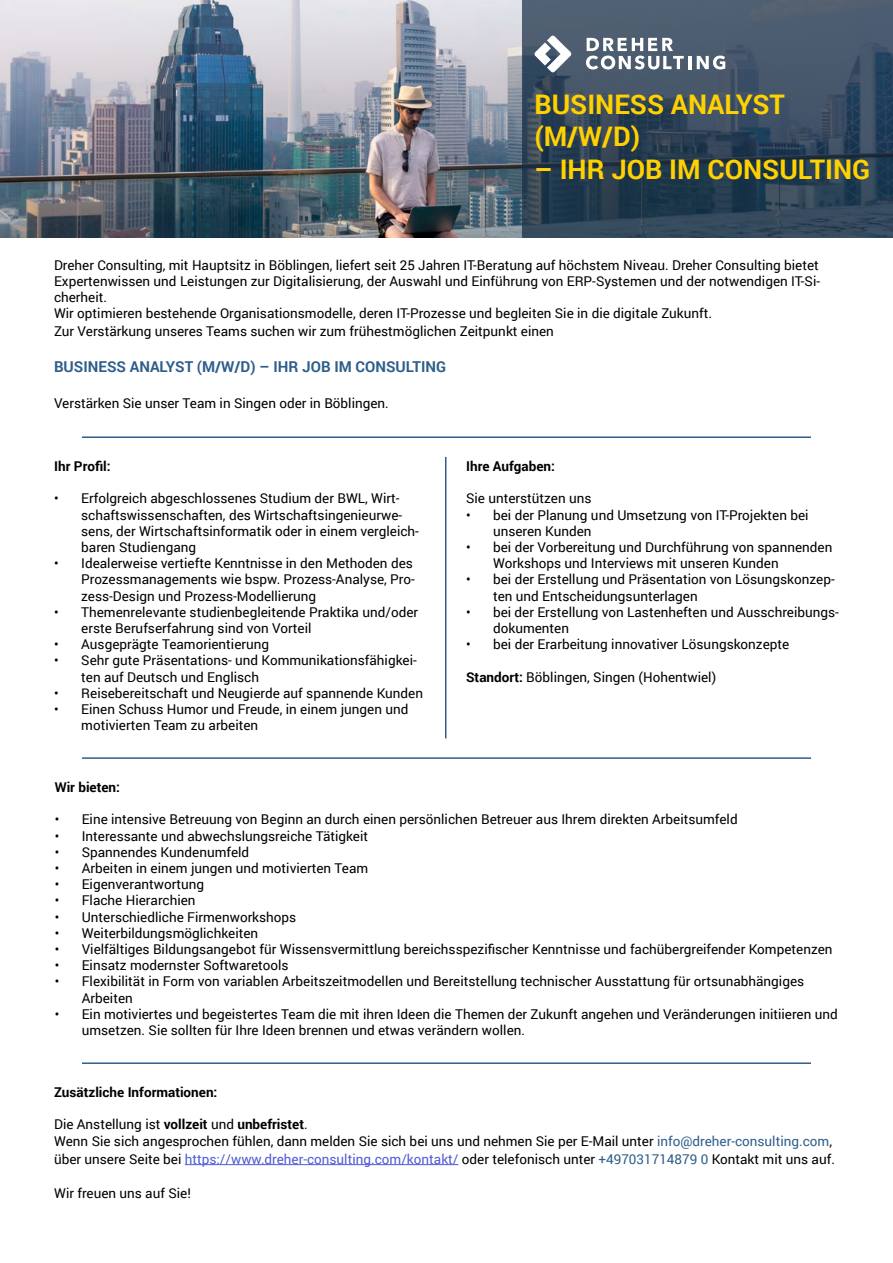
<style>
.page{position:relative;width:893px;height:1263px;background:#fff}
.page>*{position:absolute;margin:0;border:0;box-sizing:border-box;transform-origin:0 0}
.t1{font:700 27px/32.4px "Roboto";color:#ffd100}
.t2{font:700 15px "Roboto";color:#2f5e8b}
.t3{font:13.5px/16.2px "Roboto";color:#000}
.t4{font:700 13.5px "Roboto";color:#000}
.s1{font-weight:700}
.s2{color:#2f5e8b}
.s3{color:#4f5cd6}
</style>
<div class="page">
<img style="left:0;top:0;width:523px;height:237px">
<hr style="left:82px;top:436px;width:729px;height:2px;background:#2f5e8b">
<hr style="left:82px;top:757px;width:729px;height:2px;background:#2f5e8b">
<hr style="left:82px;top:1062px;width:729px;height:2px;background:#2f5e8b">
<hr style="left:445px;top:457px;width:1px;height:281px;background:#2f5e8b">
<hr style="left:185px;top:1164px;width:274px;height:1px;background:#4f5cd6">
<svg style="left:523px;top:0;width:370px;height:237px;background:#364a5e"></svg>
<svg style="left:586px;top:38px;width:105px;height:31px"></svg>
<svg style="left:697px;top:56px;width:28px;height:13px"></svg>
<svg style="left:534px;top:36px;width:37px;height:36px"></svg>
<h1 class="t1" style="left:534px;top:87px;width:252px">BUSINESS ANALYST (M/W/D)</h1>
<h1 class="t1" style="left:534px;top:152px;width:337px">– IHR JOB IM CONSULTING</h1>
<p class="t3" style="left:54px;top:256px;width:768px">Dreher Consulting, mit Hauptsitz in Böblingen, liefert seit 25 Jahren IT-Beratung auf höchstem Niveau. Dreher Consulting bietet Expertenwissen und Leistungen zur Digitalisierung, der Auswahl und Einführung von ERP-Systemen und der notwendigen IT-Si&shy;cherheit.<br>Wir optimieren bestehende Organisationsmodelle, deren IT-Prozesse und begleiten Sie in die digitale Zukunft.</p>
<p class="t3" style="left:54px;top:323px;width:501px">Zur Verstärkung unseres Teams suchen wir zum frühestmöglichen Zeitpunkt einen</p>
<p class="t2" style="left:54px;top:356px;width:394px">BUSINESS ANALYST (M/W/D) – IHR JOB IM CONSULTING</p>
<p class="t3" style="left:54px;top:395px;width:336px">Verstärken Sie unser Team in Singen oder in Böblingen.</p>
<p class="t4" style="left:54px;top:457px;width:58px">Ihr Profil:</p>
<p class="t3" style="left:81px;top:490px;width:339px;text-indent:-27px">• Erfolgreich abgeschlossenes Studium der BWL, Wirt&shy;schaftswissenschaften, des Wirtschaftsingenieurwe&shy;sens, der Wirtschaftsinformatik oder in einem vergleich&shy;baren Studiengang</p>
<p class="t3" style="left:81px;top:555px;width:335px;text-indent:-27px">• Idealerweise vertiefte Kenntnisse in den Methoden des<br>Prozessmanagements wie bspw. Prozess-Analyse, Pro&shy;zess-Design und Prozess-Modellierung</p>
<p class="t3" style="left:81px;top:603px;width:338px;text-indent:-27px">• Themenrelevante studienbegleitende Praktika und/oder erste Berufserfahrung sind von Vorteil</p>
<p class="t3" style="left:54px;top:636px;width:216px">• Ausgeprägte Teamorientierung</p>
<p class="t3" style="left:81px;top:652px;width:337px;text-indent:-27px">• Sehr gute Präsentations- und Kommunikationsfähigkei&shy;ten auf Deutsch und Englisch</p>
<p class="t3" style="left:54px;top:684px;width:370px">• Reisebereitschaft und Neugierde auf spannende Kunden</p>
<p class="t3" style="left:81px;top:701px;width:329px;text-indent:-27px">• Einen Schuss Humor und Freude, in einem jungen und motivierten Team zu arbeiten</p>
<p class="t4" style="left:466px;top:457px;width:90px">Ihre Aufgaben:</p>
<p class="t3" style="left:466px;top:490px;width:127px">Sie unterstützen uns</p>
<p class="t3" style="left:493px;top:506px;width:317px;text-indent:-27px">• bei der Planung und Umsetzung von IT-Projekten bei unseren Kunden</p>
<p class="t3" style="left:493px;top:539px;width:341px;text-indent:-27px">• bei der Vorbereitung und Durchführung von spannenden<br>Workshops und Interviews mit unseren Kunden</p>
<p class="t3" style="left:493px;top:571px;width:343px;text-indent:-27px">• bei der Erstellung und Präsentation von Lösungskonzep&shy;ten und Entscheidungsunterlagen</p>
<p class="t3" style="left:493px;top:603px;width:347px;text-indent:-27px">• bei der Erstellung von Lastenheften und Ausschreibungs&shy;dokumenten</p>
<p class="t3" style="left:466px;top:636px;width:325px">• bei der Erarbeitung innovativer Lösungskonzepte</p>
<p class="t3" style="left:466px;top:668px;width:252px"><span class="s1">Standort:</span> Böblingen, Singen (Hohentwiel)</p>
<p class="t4" style="left:55px;top:777px;width:67px">Wir bieten:</p>
<p class="t3" style="left:55px;top:811px;width:684px">• Eine intensive Betreuung von Beginn an durch einen persönlichen Betreuer aus Ihrem direkten Arbeitsumfeld</p>
<p class="t3" style="left:55px;top:827px;width:315px">• Interessante und abwechslungsreiche Tätigkeit</p>
<p class="t3" style="left:55px;top:843px;width:196px">• Spannendes Kundenumfeld</p>
<p class="t3" style="left:55px;top:859px;width:315px">• Arbeiten in einem jungen und motivierten Team</p>
<p class="t3" style="left:55px;top:876px;width:151px">• Eigenverantwortung</p>
<p class="t3" style="left:55px;top:892px;width:142px">• Flache Hierarchien</p>
<p class="t3" style="left:55px;top:908px;width:243px">• Unterschiedliche Firmenworkshops</p>
<p class="t3" style="left:55px;top:924px;width:205px">• Weiterbildungsmöglichkeiten</p>
<p class="t3" style="left:55px;top:940px;width:779px">• Vielfältiges Bildungsangebot für Wissensvermittlung bereichsspezifischer Kenntnisse und fachübergreifender Kompetenzen</p>
<p class="t3" style="left:55px;top:957px;width:235px">• Einsatz modernster Softwaretools</p>
<p class="t3" style="left:82px;top:973px;width:724px;text-indent:-27px">• Flexibilität in Form von variablen Arbeitszeitmodellen und Bereitstellung technischer Ausstattung für ortsunabhängiges<br>Arbeiten</p>
<p class="t3" style="left:82px;top:1005px;width:757px;text-indent:-27px">• Ein motiviertes und begeistertes Team die mit ihren Ideen die Themen der Zukunft angehen und Veränderungen initiieren und umsetzen. Sie sollten für Ihre Ideen brennen und etwas verändern wollen.</p>
<p class="t4" style="left:54px;top:1083px;width:165px">Zusätzliche Informationen:</p>
<p class="t3" style="left:54px;top:1116px;width:779px">Die Anstellung ist <span class="s1">vollzeit</span> und <span class="s1">unbefristet</span>.<br>Wenn Sie sich angesprochen fühlen, dann melden Sie sich bei uns und nehmen Sie per E-Mail unter <span class="s2">info@dreher-consulting.com</span>,</p>
<p class="t3" style="left:54px;top:1150px;width:782px">über unsere Seite bei <span class="s3">https://www.dreher-consulting.com/kontakt/</span> oder telefonisch unter <span class="s2">+497031714879 0</span> Kontakt mit uns auf.</p>
<p class="t3" style="left:54px;top:1184px;width:138px">Wir freuen uns auf Sie!</p>
</div>
